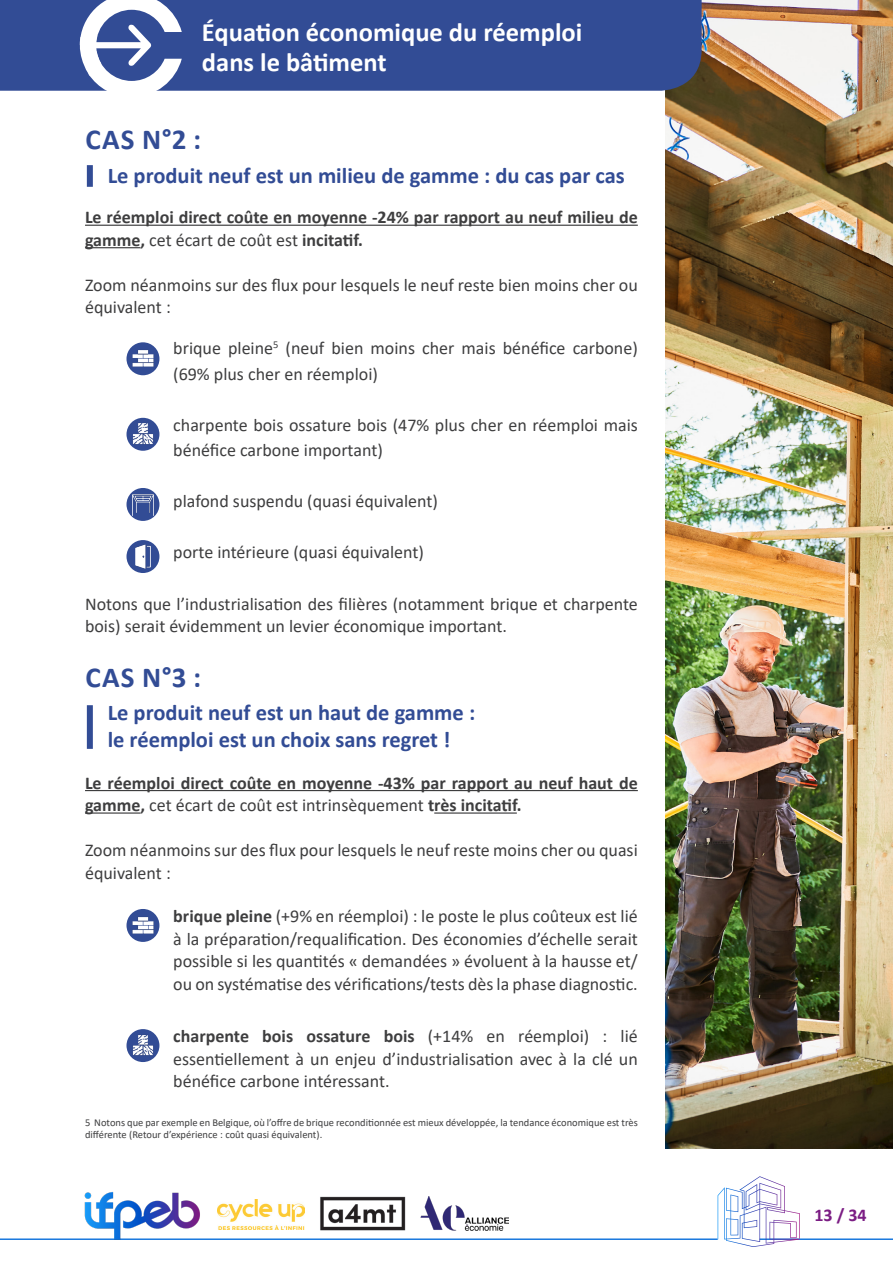
<style>
.page{position:relative;width:893px;height:1263px;background:#fff}
.page>*{position:absolute;margin:0;border:0;box-sizing:border-box;transform-origin:0 0}
.t1{font:700 28.95px "Calibri";letter-spacing:.04em;color:#324c95}
.t2{font:700 26.55px "Calibri";color:#fff}
.t3{font:700 22.5px/27px "Calibri";color:#324c95}
.t4{font:18px/22.5px "Calibri";color:#3e3e3f}
.t5{font:700 18px/22.5px "Calibri";color:#3e3e3f}
.t6{font:700 18px "Calibri";color:#7b1d84}
.t7{font:10.5px/12px "Calibri";color:#3e3e3f}
.s1{font-weight:400}
.s2{font-weight:700}
</style>
<div class="page">
<img style="left:665px;top:0;width:228px;height:1148px">
<hr style="left:85px;top:225px;width:553px;height:1px;background:#3e3e3f">
<hr style="left:85px;top:247px;width:55px;height:1px;background:#3e3e3f">
<hr style="left:85px;top:790px;width:553px;height:1px;background:#3e3e3f">
<hr style="left:85px;top:812px;width:55px;height:2px;background:#3e3e3f">
<hr style="left:434px;top:812px;width:83px;height:2px;background:#3e3e3f">
<div style="left:87px;top:165px;width:6px;height:22px;background:#324c95"></div>
<div style="left:87px;top:705px;width:6px;height:44px;background:#324c95"></div>
<div style="left:0;top:0;width:702px;height:91px;background:#324c95"></div>
<svg style="left:77px;top:0;width:105px;height:91px"></svg>
<hr style="left:0;top:1239px;width:718px;height:1px;background:#0b70dc">
<hr style="left:760px;top:1239px;width:133px;height:1px;background:#0b70dc">
<img style="left:77px;top:1192px;width:127px;height:48px">
<svg style="left:718px;top:1176px;width:82px;height:71px"></svg>
<img style="left:320px;top:1196px;width:86px;height:35px">
<img style="left:217px;top:1199px;width:88px;height:31px">
<img style="left:420px;top:1196px;width:88px;height:34px">
<div style="left:126px;top:342px;width:33px;height:33px;background:#324c95;border-radius:50%"></div>
<img style="left:128px;top:343px;width:28px;height:28px">
<div style="left:126px;top:418px;width:33px;height:33px;background:#324c95;border-radius:50%"></div>
<img style="left:131px;top:422px;width:24px;height:23px">
<div style="left:126px;top:488px;width:33px;height:33px;background:#324c95;border-radius:50%"></div>
<img style="left:132px;top:494px;width:22px;height:22px">
<div style="left:126px;top:540px;width:33px;height:33px;background:#324c95;border-radius:50%"></div>
<img style="left:129px;top:543px;width:27px;height:27px">
<div style="left:126px;top:909px;width:33px;height:33px;background:#324c95;border-radius:50%"></div>
<img style="left:128px;top:909px;width:28px;height:28px">
<div style="left:126px;top:1029px;width:33px;height:33px;background:#324c95;border-radius:50%"></div>
<img style="left:131px;top:1033px;width:24px;height:23px">
<p class="t2" style="left:202px;top:13px;width:382px">Équation économique du réemploi</p>
<p class="t2" style="left:202px;top:43px;width:186px">dans le bâtiment</p>
<p class="t1" style="left:86px;top:119px;width:117px">CAS N°2 :</p>
<p class="t3" style="left:108px;top:162px;width:519px">Le produit neuf est un milieu de gamme : du cas par cas</p>
<p class="t5" style="left:85px;top:206px;width:554px">Le réemploi direct coûte en moyenne -24% par rapport au neuf milieu de gamme, <span class="s1">cet écart de coût est</span> incitatif.</p>
<p class="t4" style="left:85px;top:273px;width:554px">Zoom néanmoins sur des flux pour lesquels le neuf reste bien moins cher ou équivalent :</p>
<p class="t4" style="left:173px;top:335px;width:466px;line-height:25.5px">brique pleine<sup>5</sup> (neuf bien moins cher mais bénéfice carbone) (69% plus cher en réemploi)</p>
<p class="t4" style="left:173px;top:412px;width:466px;line-height:25.5px">charpente bois ossature bois (47% plus cher en réemploi mais bénéfice carbone important)</p>
<p class="t4" style="left:173px;top:490px;width:266px">plafond suspendu (quasi équivalent)</p>
<p class="t4" style="left:173px;top:541px;width:252px">porte intérieure (quasi équivalent)</p>
<p class="t4" style="left:85px;top:592px;width:554px">Notons que l’industrialisation des filières (notamment brique et charpente bois) serait évidemment un levier économique important.</p>
<p class="t1" style="left:86px;top:657px;width:117px">CAS N°3 :</p>
<p class="t3" style="left:108px;top:699px;width:369px">Le produit neuf est un haut de gamme : le réemploi est un choix sans regret !</p>
<p class="t5" style="left:85px;top:771px;width:554px">Le réemploi direct coûte en moyenne -43% par rapport au neuf haut de gamme, <span class="s1">cet écart de coût est intrinsèquement</span> très incitatif.</p>
<p class="t4" style="left:85px;top:838px;width:554px">Zoom néanmoins sur des flux pour lesquels le neuf reste moins cher ou quasi équivalent :</p>
<p class="t4" style="left:173px;top:905px;width:466px;text-align:justify"><span class="s2">brique pleine</span> (+9% en réemploi) : le poste le plus coûteux est lié à la préparation/requalification. Des économies d’échelle serait possible si les quantités « demandées » évoluent à la hausse et/ ou on systématise des vérifications/tests dès la phase diagnostic.</p>
<p class="t4" style="left:173px;top:1025px;width:466px;text-align:justify"><span class="s2">charpente bois ossature bois</span> (+14% en réemploi) : lié essentiellement à un enjeu d’industrialisation avec à la clé un bénéfice carbone intéressant.</p>
<p class="t7" style="left:85px;top:1116px;width:554px">5 Notons que par exemple en Belgique, où l’offre de brique reconditionnée est mieux développée, la tendance économique est très différente (Retour d’expérience : coût quasi équivalent).</p>
<p class="t6" style="left:814px;top:1202px;width:54px">13 / 34</p>
</div>
